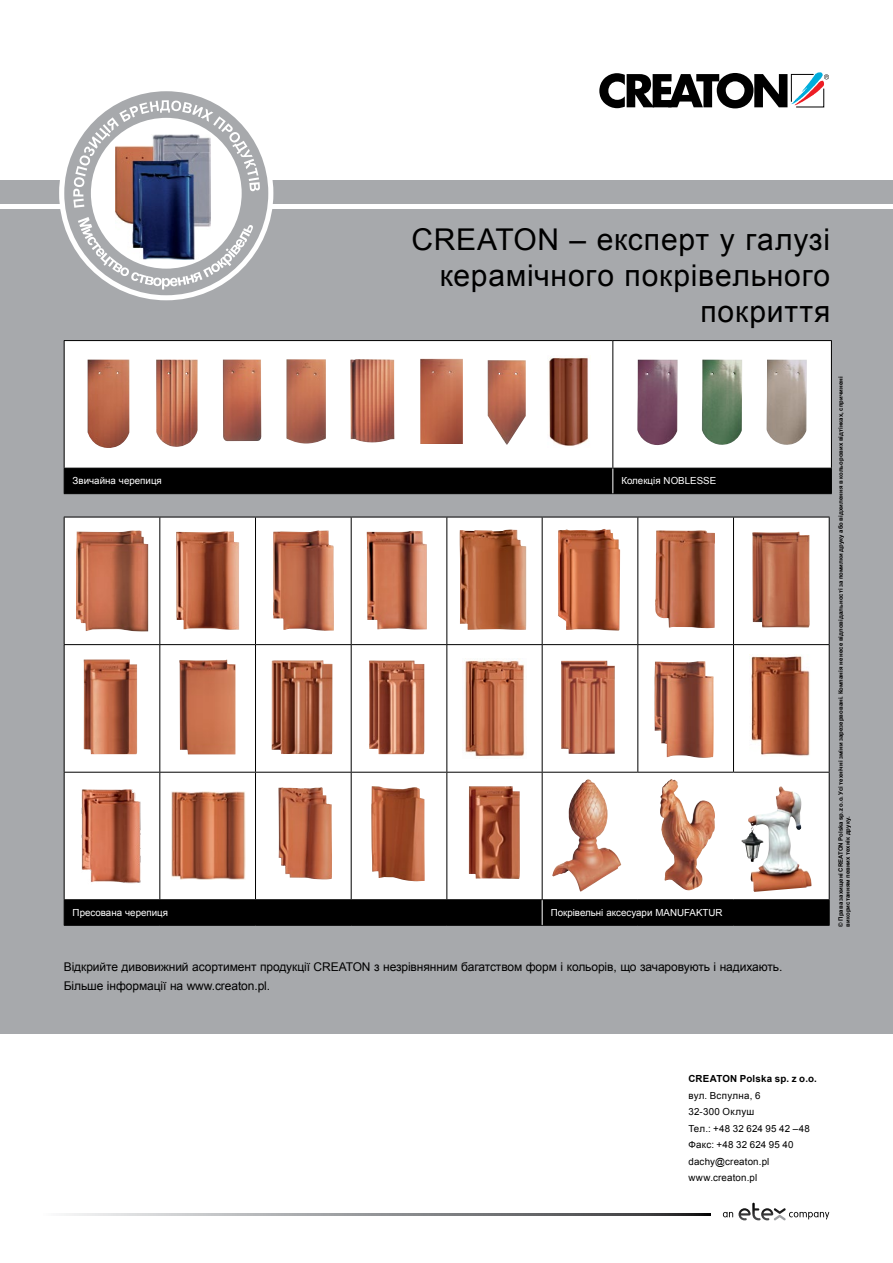
<style>
.page{position:relative;width:893px;height:1263px;background:#fff}
.page>*{position:absolute;margin:0;border:0;box-sizing:border-box;transform-origin:0 0}
.t1{font:30px/36px "Arial";letter-spacing:.025em;color:#000;text-align:right}
.t2{font:12px/19.5px "Arial";letter-spacing:-.005em;color:#000}
.t3{font:9.75px/16.5px "Arial";letter-spacing:.02em;color:#000}
.t4{font:9.75px "Arial";color:#fff}
.t5{font:700 9.75px "Arial";letter-spacing:.02em;color:#000}
.t6{font:700 6px/7.2px "Arial";letter-spacing:.01em;color:#000}
</style>
<div class="page">
<div style="left:0;top:209px;width:893px;height:825px;background:#a7a9ac"></div>
<div style="left:0;top:181px;width:893px;height:23px;background:#a7a9ac"></div>
<div style="left:59px;top:86px;width:214px;height:214px;border:37px solid #fff;border-radius:50%"></div>
<img style="left:116px;top:208px;width:94px;height:9px">
<div style="left:64px;top:91px;width:204px;height:204px;border:27px solid #a7a9ac;border-radius:50%"></div>
<svg style="left:73px;top:100px;width:187px;height:108px"></svg>
<svg style="left:78px;top:217px;width:175px;height:72px"></svg>
<svg style="left:723px;top:1203px;width:106px;height:17px"></svg>
<img style="left:64px;top:1214px;width:646px;height:1px">
<svg style="left:599px;top:72px;width:230px;height:36px"></svg>
<div style="left:65px;top:341px;width:766px;height:127px;background:#fff"></div>
<hr style="left:64px;top:340px;width:549px;height:1px;background:#000">
<hr style="left:64px;top:341px;width:1px;height:127px;background:#000">
<hr style="left:613px;top:340px;width:219px;height:1px;background:#000">
<hr style="left:612px;top:341px;width:1px;height:127px;background:#000">
<hr style="left:831px;top:341px;width:1px;height:127px;background:#000">
<svg style="left:64px;top:468px;width:768px;height:26px;background:#010101"></svg>
<img style="left:223px;top:360px;width:38px;height:81px">
<img style="left:637px;top:359px;width:41px;height:87px">
<img style="left:702px;top:359px;width:40px;height:87px">
<img style="left:350px;top:359px;width:44px;height:84px">
<img style="left:88px;top:359px;width:41px;height:90px">
<img style="left:488px;top:360px;width:38px;height:85px">
<img style="left:547px;top:356px;width:43px;height:92px">
<img style="left:420px;top:359px;width:43px;height:85px">
<img style="left:286px;top:359px;width:40px;height:84px">
<img style="left:156px;top:359px;width:42px;height:88px">
<img style="left:766px;top:359px;width:41px;height:87px">
<div style="left:65px;top:518px;width:764px;height:381px;background:#fff"></div>
<hr style="left:829px;top:772px;width:1px;height:127px;background:#000">
<hr style="left:64px;top:517px;width:96px;height:1px;background:#000">
<hr style="left:64px;top:517px;width:1px;height:127px;background:#000">
<hr style="left:160px;top:517px;width:95px;height:1px;background:#000">
<hr style="left:159px;top:517px;width:1px;height:127px;background:#000">
<hr style="left:255px;top:517px;width:96px;height:1px;background:#000">
<hr style="left:255px;top:517px;width:1px;height:127px;background:#000">
<hr style="left:351px;top:517px;width:96px;height:1px;background:#000">
<hr style="left:351px;top:517px;width:1px;height:127px;background:#000">
<hr style="left:447px;top:517px;width:95px;height:1px;background:#000">
<hr style="left:446px;top:517px;width:1px;height:127px;background:#000">
<hr style="left:542px;top:517px;width:96px;height:1px;background:#000">
<hr style="left:542px;top:517px;width:1px;height:127px;background:#000">
<hr style="left:638px;top:517px;width:95px;height:1px;background:#000">
<hr style="left:637px;top:517px;width:1px;height:127px;background:#000">
<hr style="left:733px;top:517px;width:97px;height:1px;background:#000">
<hr style="left:733px;top:517px;width:1px;height:127px;background:#000">
<hr style="left:829px;top:517px;width:1px;height:127px;background:#000">
<hr style="left:64px;top:645px;width:1px;height:127px;background:#000">
<hr style="left:159px;top:645px;width:1px;height:127px;background:#000">
<hr style="left:255px;top:645px;width:1px;height:127px;background:#000">
<hr style="left:351px;top:645px;width:1px;height:127px;background:#000">
<hr style="left:446px;top:645px;width:1px;height:127px;background:#000">
<hr style="left:542px;top:645px;width:1px;height:127px;background:#000">
<hr style="left:637px;top:645px;width:1px;height:127px;background:#000">
<hr style="left:733px;top:645px;width:1px;height:127px;background:#000">
<hr style="left:829px;top:645px;width:1px;height:127px;background:#000">
<hr style="left:64px;top:772px;width:1px;height:127px;background:#000">
<hr style="left:159px;top:772px;width:1px;height:127px;background:#000">
<hr style="left:255px;top:772px;width:1px;height:127px;background:#000">
<hr style="left:351px;top:772px;width:1px;height:127px;background:#000">
<hr style="left:446px;top:772px;width:1px;height:127px;background:#000">
<hr style="left:64px;top:644px;width:96px;height:1px;background:#000">
<hr style="left:160px;top:644px;width:95px;height:1px;background:#000">
<hr style="left:255px;top:644px;width:96px;height:1px;background:#000">
<hr style="left:351px;top:644px;width:96px;height:1px;background:#000">
<hr style="left:447px;top:644px;width:95px;height:1px;background:#000">
<hr style="left:542px;top:644px;width:96px;height:1px;background:#000">
<hr style="left:638px;top:644px;width:95px;height:1px;background:#000">
<hr style="left:733px;top:644px;width:97px;height:1px;background:#000">
<hr style="left:64px;top:772px;width:96px;height:1px;background:#000">
<hr style="left:160px;top:772px;width:95px;height:1px;background:#000">
<hr style="left:255px;top:772px;width:96px;height:1px;background:#000">
<hr style="left:351px;top:772px;width:96px;height:1px;background:#000">
<hr style="left:447px;top:772px;width:95px;height:1px;background:#000">
<hr style="left:542px;top:772px;width:96px;height:1px;background:#000">
<hr style="left:638px;top:772px;width:95px;height:1px;background:#000">
<hr style="left:733px;top:772px;width:97px;height:1px;background:#000">
<hr style="left:64px;top:899px;width:96px;height:1px;background:#000">
<hr style="left:160px;top:899px;width:95px;height:1px;background:#000">
<hr style="left:255px;top:899px;width:96px;height:1px;background:#000">
<hr style="left:351px;top:899px;width:96px;height:1px;background:#000">
<hr style="left:447px;top:899px;width:95px;height:1px;background:#000">
<hr style="left:542px;top:899px;width:96px;height:1px;background:#000">
<hr style="left:638px;top:899px;width:95px;height:1px;background:#000">
<hr style="left:733px;top:899px;width:97px;height:1px;background:#000">
<hr style="left:64px;top:925px;width:96px;height:1px;background:#000">
<hr style="left:160px;top:925px;width:95px;height:1px;background:#000">
<hr style="left:255px;top:925px;width:96px;height:1px;background:#000">
<hr style="left:351px;top:925px;width:96px;height:1px;background:#000">
<hr style="left:447px;top:925px;width:95px;height:1px;background:#000">
<hr style="left:542px;top:925px;width:96px;height:1px;background:#000">
<hr style="left:638px;top:925px;width:95px;height:1px;background:#000">
<hr style="left:733px;top:925px;width:97px;height:1px;background:#000">
<div style="left:64px;top:900px;width:766px;height:25px;background:#000"></div>
<hr style="left:542px;top:772px;width:1px;height:127px;background:#000">
<img style="left:655px;top:530px;width:60px;height:98px">
<img style="left:561px;top:661px;width:54px;height:93px">
<img style="left:84px;top:659px;width:53px;height:95px">
<img style="left:367px;top:531px;width:60px;height:99px">
<img style="left:273px;top:530px;width:61px;height:101px">
<img style="left:176px;top:531px;width:63px;height:99px">
<img style="left:179px;top:660px;width:57px;height:94px">
<img style="left:272px;top:660px;width:60px;height:94px">
<img style="left:654px;top:661px;width:60px;height:97px">
<img style="left:750px;top:655px;width:60px;height:101px">
<img style="left:558px;top:529px;width:62px;height:102px">
<img style="left:752px;top:532px;width:58px;height:96px">
<img style="left:76px;top:530px;width:72px;height:101px">
<img style="left:278px;top:787px;width:54px;height:93px">
<img style="left:469px;top:786px;width:51px;height:93px">
<img style="left:371px;top:786px;width:54px;height:95px">
<img style="left:369px;top:660px;width:55px;height:94px">
<img style="left:463px;top:658px;width:63px;height:100px">
<img style="left:460px;top:530px;width:66px;height:100px">
<img style="left:171px;top:791px;width:74px;height:88px">
<img style="left:552px;top:782px;width:69px;height:110px">
<img style="left:659px;top:779px;width:57px;height:112px">
<img style="left:75px;top:784px;width:70px;height:103px">
<img style="left:741px;top:786px;width:71px;height:106px">
<h1 class="t1" style="left:412px;top:222px;width:420px">CREATON – експерт у галузі керамічного покрівельного покриття</h1>
<h3 class="t4" style="left:73px;top:475px;width:91px">Звичайна черепиця</h3>
<h3 class="t4" style="left:621px;top:475px;width:96px">Колекція NOBLESSE</h3>
<h3 class="t4" style="left:73px;top:906px;width:97px">Пресована черепиця</h3>
<h3 class="t4" style="left:551px;top:906px;width:173px">Покрівельні аксесуари MANUFAKTUR</h3>
<h2 class="t2" style="left:64px;top:957px;width:720px">Відкрийте дивовижний асортимент продукції CREATON з незрівнянним багатством форм і кольорів, що зачаровують і надихають.<br>Більше інформації на www.creaton.pl.</h2>
<p class="t6" style="left:837px;top:926px;width:552px;rotate:-90deg">© Права захищені CREATON Polska sp.z o.o. Усі технічні зміни зарезервовані. Компанія не несе відповідальності за помилки друку або відхилення в кольорових відтінках, спричинені використанням певних технік друку.</p>
<h3 class="t5" style="left:688px;top:1072px;width:130px">CREATON Polska sp. z o.o.</h3>
<h3 class="t3" style="left:688px;top:1087px;width:123px">вул. Вспулна, 6<br>32-300 Оклуш<br>Тел.: +48 32 624 95 42 –48<br>Факс: +48 32 624 95 40 dachy@creaton.pl www.creaton.pl</h3>
</div>
